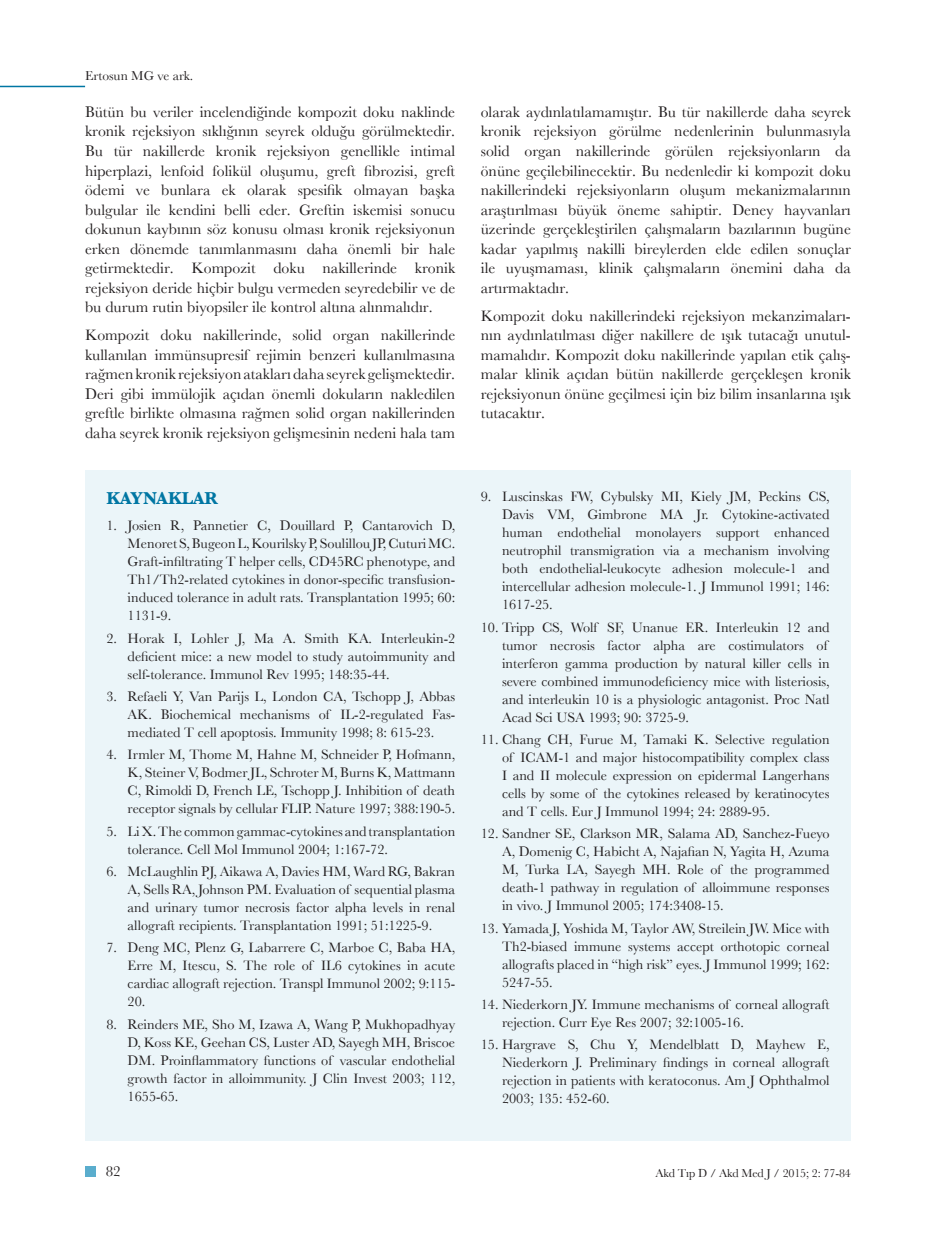
<style>
.page{position:relative;width:936px;height:1234px;background:#fff}
.page>*{position:absolute;margin:0;border:0;box-sizing:border-box;transform-origin:0 0}
.t1{font:700 18px "Baskerville";color:#0076a3}
.t2{font:15.75px/19.5px "Baskerville";color:#231f20;text-align:justify}
.t3{font:15px "Baskerville";color:#231f20}
.t4{font:14.25px/18px "Baskerville";color:#231f20;text-align:justify}
.t5{font:13.5px "Baskerville";color:#231f20}
.t6{font:12px "Baskerville";letter-spacing:-.01em;color:#231f20}
</style>
<div class="page">
<div style="left:85px;top:1166px;width:10px;height:10px;background:#5aadcd"></div>
<hr style="left:0;top:86px;width:85px;height:1px;background:#0076a3">
<div style="left:85px;top:470px;width:765px;height:670px;background:#ebf5f9"></div>
<p class="t5" style="left:85px;top:68px;width:110px">Ertosun MG ve ark.</p>
<p class="t2" style="left:85px;top:102px;width:371px">Bütün bu veriler incelendiğinde kompozit doku naklinde kronik rejeksiyon sıklığının seyrek olduğu görülmektedir.<br>Bu tür nakillerde kronik rejeksiyon genellikle intimal hiperplazi, lenfoid folikül oluşumu, greft fibrozisi, greft ödemi ve bunlara ek olarak spesifik olmayan başka bulgular ile kendini belli eder. Greftin iskemisi sonucu dokunun kaybının söz konusu olması kronik rejeksiyonun erken dönemde tanımlanmasını daha önemli bir hale getirmektedir. Kompozit doku nakillerinde kronik rejeksiyon deride hiçbir bulgu vermeden seyredebilir ve de bu durum rutin biyopsiler ile kontrol altına alınmalıdır.</p>
<p class="t2" style="left:85px;top:325px;width:371px">Kompozit doku nakillerinde, solid organ nakillerinde kullanılan immünsupresif rejimin benzeri kullanılmasına rağmen kronik rejeksiyon atakları daha seyrek gelişmektedir.<br>Deri gibi immülojik açıdan önemli dokuların nakledilen greftle birlikte olmasına rağmen solid organ nakillerinden daha seyrek kronik rejeksiyon gelişmesinin nedeni hala tam</p>
<p class="t2" style="left:480px;top:102px;width:371px">olarak aydınlatılamamıştır. Bu tür nakillerde daha seyrek kronik rejeksiyon görülme nedenlerinin bulunmasıyla solid organ nakillerinde görülen rejeksiyonların da önüne geçilebilinecektir. Bu nedenledir ki kompozit doku nakillerindeki rejeksiyonların oluşum mekanizmalarının araştırılması büyük öneme sahiptir. Deney hayvanları üzerinde gerçekleştirilen çalışmaların bazılarının bugüne kadar yapılmış nakilli bireylerden elde edilen sonuçlar ile uyuşmaması, klinik çalışmaların önemini daha da artırmaktadır.</p>
<p class="t2" style="left:480px;top:306px;width:371px">Kompozit doku nakillerindeki rejeksiyon mekanzimaları&shy;nın aydınlatılması diğer nakillere de ışık tutacağı unutul&shy;mamalıdır. Kompozit doku nakillerinde yapılan etik çalış&shy;malar klinik açıdan bütün nakillerde gerçekleşen kronik rejeksiyonun önüne geçilmesi için biz bilim insanlarına ışık tutacaktır.</p>
<p class="t1" style="left:106px;top:487px;width:113px">KAYNAKLAR</p>
<p class="t4" style="left:128px;top:516px;width:329px;text-indent:-21px">1. Josien R, Pannetier C, Douillard P, Cantarovich D, Menoret S, Bugeon L, Kourilsky P, Soulillou JP, Cuturi MC.<br>Graft-infiltrating T helper cells, CD45RC phenotype, and Th1/Th2-related cytokines in donor-specific transfusion&shy;induced tolerance in adult rats. Transplantation 1995; 60:<br>1131-9.</p>
<p class="t4" style="left:128px;top:629px;width:329px;text-indent:-21px">2. Horak I, Lohler J, Ma A. Smith KA. Interleukin-2 deficient mice: a new model to study autoimmunity and self-tolerance. Immunol Rev 1995; 148:35-44.</p>
<p class="t4" style="left:128px;top:687px;width:329px;text-indent:-21px">3. Refaeli Y, Van Parijs L, London CA, Tschopp J, Abbas AK. Biochemical mechanisms of IL-2-regulated Fas&shy;mediated T cell apoptosis. Immunity 1998; 8: 615-23.</p>
<p class="t4" style="left:128px;top:745px;width:329px;text-indent:-21px">4. Irmler M, Thome M, Hahne M, Schneider P, Hofmann, K, Steiner V, Bodmer JL, Schroter M, Burns K, Mattmann C, Rimoldi D, French LE, Tschopp J. Inhibition of death receptor signals by cellular FLIP. Nature 1997; 388:190-5.</p>
<p class="t4" style="left:128px;top:821px;width:329px;text-indent:-21px">5. Li X. The common gammac-cytokines and transplantation tolerance. Cell Mol Immunol 2004; 1:167-72.</p>
<p class="t4" style="left:128px;top:862px;width:329px;text-indent:-21px">6. McLaughlin PJ, Aikawa A, Davies HM, Ward RG, Bakran A, Sells RA, Johnson PM. Evaluation of sequential plasma and urinary tumor necrosis factor alpha levels in renal allograft recipients. Transplantation 1991; 51:1225-9.</p>
<p class="t4" style="left:128px;top:938px;width:329px;text-indent:-21px">7. Deng MC, Plenz G, Labarrere C, Marboe C, Baba HA, Erre M, Itescu, S. The role of IL6 cytokines in acute cardiac allograft rejection. Transpl Immunol 2002; 9:115- 20.</p>
<p class="t4" style="left:128px;top:1014px;width:329px;text-indent:-21px">8. Reinders ME, Sho M, Izawa A, Wang P, Mukhopadhyay D, Koss KE, Geehan CS, Luster AD, Sayegh MH, Briscoe DM. Proinflammatory functions of vascular endothelial growth factor in alloimmunity. J Clin Invest 2003; 112, 1655-65.</p>
<p class="t4" style="left:502px;top:487px;width:329px;text-indent:-21px">9. Luscinskas FW, Cybulsky MI, Kiely JM, Peckins CS, Davis VM, Gimbrone MA Jr. Cytokine-activated human endothelial monolayers support enhanced neutrophil transmigration via a mechanism involving both endothelial-leukocyte adhesion molecule-1 and intercellular adhesion molecule-1. J Immunol 1991; 146:<br>1617-25.</p>
<p class="t4" style="left:502px;top:618px;width:329px;text-align:left;text-indent:-21px">10. Tripp CS, Wolf SF, Unanue ER. Interleukin 12 and tumor necrosis factor alpha are costimulators of interferon gamma production by natural killer cells in severe combined immunodeficiency mice with listeriosis, and interleukin 10 is a physiologic antagonist. Proc Natl Acad Sci USA 1993; 90: 3725-9.</p>
<p class="t4" style="left:502px;top:730px;width:329px;text-indent:-21px">11. Chang CH, Furue M, Tamaki K. Selective regulation of ICAM-1 and major histocompatibility complex class I and II molecule expression on epidermal Langerhans cells by some of the cytokines released by keratinocytes and T cells. Eur J Immunol 1994; 24: 2889-95.</p>
<p class="t4" style="left:502px;top:824px;width:329px;text-indent:-21px">12. Sandner SE, Clarkson MR, Salama AD, Sanchez-Fueyo A, Domenig C, Habicht A, Najafian N, Yagita H, Azuma M, Turka LA, Sayegh MH. Role of the programmed death-1 pathway in regulation of alloimmune responses in vivo. J Immunol 2005; 174:3408-15.</p>
<p class="t4" style="left:502px;top:918px;width:329px;text-indent:-21px">13. Yamada J, Yoshida M, Taylor AW, Streilein JW. Mice with Th2-biased immune systems accept orthotopic corneal allografts placed in “high risk” eyes. J Immunol 1999; 162:<br>5247-55.</p>
<p class="t4" style="left:502px;top:995px;width:329px;text-indent:-21px">14. Niederkorn JY. Immune mechanisms of corneal allograft rejection. Curr Eye Res 2007; 32:1005-16.</p>
<p class="t4" style="left:502px;top:1035px;width:329px;text-indent:-21px">15. Hargrave S, Chu Y, Mendelblatt D, Mayhew E, Niederkorn J. Preliminary findings in corneal allograft rejection in patients with keratoconus. Am J Ophthalmol 2003; 135: 452-60.</p>
<p class="t3" style="left:106px;top:1162px;width:16px">82</p>
<p class="t6" style="left:655px;top:1165px;width:197px">Akd Tıp D / Akd Med J / 2015; 2: 77-84</p>
</div>
